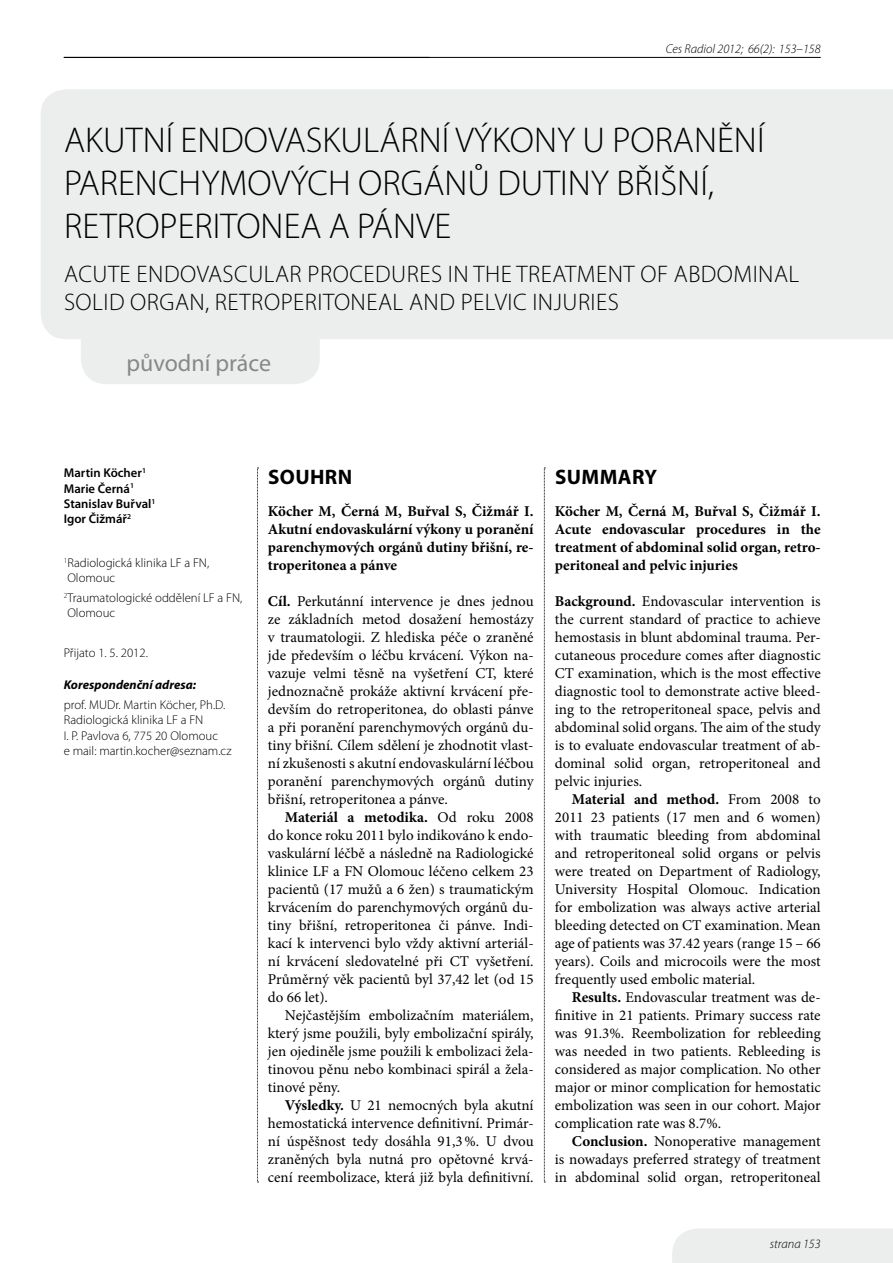
<style>
.page{position:relative;width:893px;height:1263px;background:#fff}
.page>*{position:absolute;margin:0;border:0;box-sizing:border-box;transform-origin:0 0}
.t1{font:300 36px/43.2px "Myriad Pro";color:#000}
.t2{font:300 24px/28.8px "Myriad Pro";letter-spacing:.02em;color:#000}
.t3{font:24px "Myriad Pro";color:#87888a}
.t4{font:700 21px "Myriad Pro";letter-spacing:.02em;color:#000}
.t5{font:15px/18px "Minion Pro";color:#000;text-align:justify}
.t6{font:700 15px/18px "Minion Pro";color:#000;text-align:justify}
.t7{font:300 12.75px/15.3px "Myriad Pro";color:#000}
.t8{font:600 12.75px/15.3px "Myriad Pro";color:#000}
.t9{font:italic 300 12.75px "Myriad Pro";color:#000}
.t10{font:italic 700 12.75px "Myriad Pro";color:#000}
.s1{font-weight:700}
</style>
<div class="page">
<hr style="left:64px;top:57px;width:757px;height:1px;background:#000">
<div style="left:672px;top:1228px;width:221px;height:35px;background:#eceded"></div>
<svg style="left:257px;top:468px;width:2px;height:715px"></svg>
<svg style="left:544px;top:468px;width:1px;height:715px"></svg>
<div style="left:81px;top:293px;width:239px;height:91px;background:#eceded;border-radius:26px"></div>
<div style="left:41px;top:89px;width:852px;height:250px;background:#eceded"></div>
<p class="t9" style="left:666px;top:42px;width:157px">Ces Radiol 2012; 66(2): 153–158</p>
<h1 class="t1" style="left:64px;top:119px;width:702px">AKUTNÍ ENDOVASKULÁRNÍ VÝKONY U PORANĚNÍ<br>PARENCHYMOVÝCH ORGÁNŮ DUTINY BŘIŠNÍ,<br>RETROPERITONEA A PÁNVE</h1>
<h2 class="t2" style="left:64px;top:260px;width:737px">ACUTE ENDOVASCULAR PROCEDURES IN THE TREATMENT OF ABDOMINAL<br>SOLID ORGAN, RETROPERITONEAL AND PELVIC INJURIES</h2>
<h2 class="t3" style="left:127px;top:348px;width:146px">původní práce</h2>
<p class="t8" style="left:64px;top:465px;width:93px">Martin Köcher<sup>1<br></sup>Marie Černá<sup>1<br></sup>Stanislav Buřval<sup>1<br></sup>Igor Čižmář<sup>2</sup></p>
<p class="t7" style="left:64px;top:555px;width:147px"><sup>1</sup>Radiologická klinika LF a FN,<br>Olomouc</p>
<p class="t7" style="left:64px;top:590px;width:180px"><sup>2</sup>Traumatologické oddělení LF a FN,<br>Olomouc</p>
<p class="t7" style="left:64px;top:645px;width:86px">Přijato 1. 5. 2012.</p>
<p class="t10" style="left:64px;top:677px;width:134px">Korespondenční adresa:</p>
<p class="t7" style="left:64px;top:697px;width:169px">prof. MUDr. Martin Köcher, Ph.D.<br>Radiologická klinika LF a FN<br>I. P. Pavlova 6, 775 20 Olomouc<br>e mail: martin.kocher@seznam.cz</p>
<h3 class="t4" style="left:268px;top:463px;width:86px">SOUHRN</h3>
<p class="t6" style="left:268px;top:502px;width:267px">Köcher M, Černá M, Buřval S, Čižmář I.<br>Akutní endovaskulární výkony u poranění parenchymových orgánů dutiny břišní, re&shy;troperitonea a pánve</p>
<p class="t5" style="left:268px;top:592px;width:267px"><span class="s1">Cíl.</span> Perkutánní intervence je dnes jednou ze základních metod dosažení hemostázy v traumatologii. Z hlediska péče o zraněné jde především o léčbu krvácení. Výkon na&shy;vazuje velmi těsně na vyšetření CT, které jednoznačně prokáže aktivní krvácení pře&shy;devším do retroperitonea, do oblasti pánve a při poranění parenchymových orgánů du&shy;tiny břišní. Cílem sdělení je zhodnotit vlast&shy;ní zkušenosti s akutní endovaskulární léčbou poranění parenchymových orgánů dutiny břišní, retroperitonea a pánve.</p>
<p class="t5" style="left:268px;top:808px;width:267px;text-indent:17px"><span class="s1">Materiál a metodika.</span> Od roku 2008 do konce roku 2011 bylo indikováno k endo&shy;vaskulární léčbě a následně na Radiologické klinice LF a FN Olomouc léčeno celkem 23 pacientů (17 mužů a 6 žen) s traumatickým krvácením do parenchymových orgánů du&shy;tiny břišní, retroperitonea či pánve. Indi&shy;kací k intervenci bylo vždy aktivní arteriál&shy;ní krvácení sledovatelné při CT vyšetření.<br>Průměrný věk pacientů byl 37,42 let (od 15 do 66 let).</p>
<p class="t5" style="left:268px;top:1006px;width:267px;text-indent:17px">Nejčastějším embolizačním materiálem, který jsme použili, byly embolizační spirály, jen ojediněle jsme použili k embolizaci žela&shy;tinovou pěnu nebo kombinaci spirál a žela&shy;tinové pěny.</p>
<p class="t5" style="left:268px;top:1096px;width:267px;text-indent:17px"><span class="s1">Výsledky.</span> U 21 nemocných byla akutní hemostatická intervence definitivní. Primár&shy;ní úspěšnost tedy dosáhla 91,3%. U dvou zraněných byla nutná pro opětovné krvá&shy;cení reembolizace, která již byla definitivní.</p>
<h3 class="t4" style="left:555px;top:463px;width:104px">SUMMARY</h3>
<p class="t6" style="left:555px;top:502px;width:267px">Köcher M, Černá M, Buřval S, Čižmář I.<br>Acute endovascular procedures in the treatment of abdominal solid organ, retro&shy;peritoneal and pelvic injuries</p>
<p class="t5" style="left:555px;top:592px;width:267px"><span class="s1">Background.</span> Endovascular intervention is the current standard of practice to achieve hemostasis in blunt abdominal trauma. Per&shy;cutaneous procedure comes after diagnostic CT examination, which is the most effective diagnostic tool to demonstrate active bleed&shy;ing to the retroperitoneal space, pelvis and abdominal solid organs. The aim of the study is to evaluate endovascular treatment of ab&shy;dominal solid organ, retroperitoneal and pelvic injuries.</p>
<p class="t5" style="left:555px;top:790px;width:267px;text-indent:17px"><span class="s1">Material and method.</span> From 2008 to 2011 23 patients (17 men and 6 women) with traumatic bleeding from abdominal and retroperitoneal solid organs or pelvis were treated on Department of Radiology, University Hospital Olomouc. Indication for embolization was always active arterial bleeding detected on CT examination. Mean age of patients was 37.42 years (range 15 – 66 years). Coils and microcoils were the most frequently used embolic material.</p>
<p class="t5" style="left:555px;top:988px;width:267px;text-indent:17px"><span class="s1">Results.</span> Endovascular treatment was de&shy;finitive in 21 patients. Primary success rate was 91.3%. Reembolization for rebleeding was needed in two patients. Rebleeding is considered as major complication. No other major or minor complication for hemostatic embolization was seen in our cohort. Major complication rate was 8.7%.</p>
<p class="t5" style="left:555px;top:1132px;width:267px;text-indent:17px"><span class="s1">Conclusion.</span> Nonoperative management is nowadays preferred strategy of treatment in abdominal solid organ, retroperitoneal</p>
<p class="t9" style="left:770px;top:1237px;width:52px">strana 153</p>
</div>
